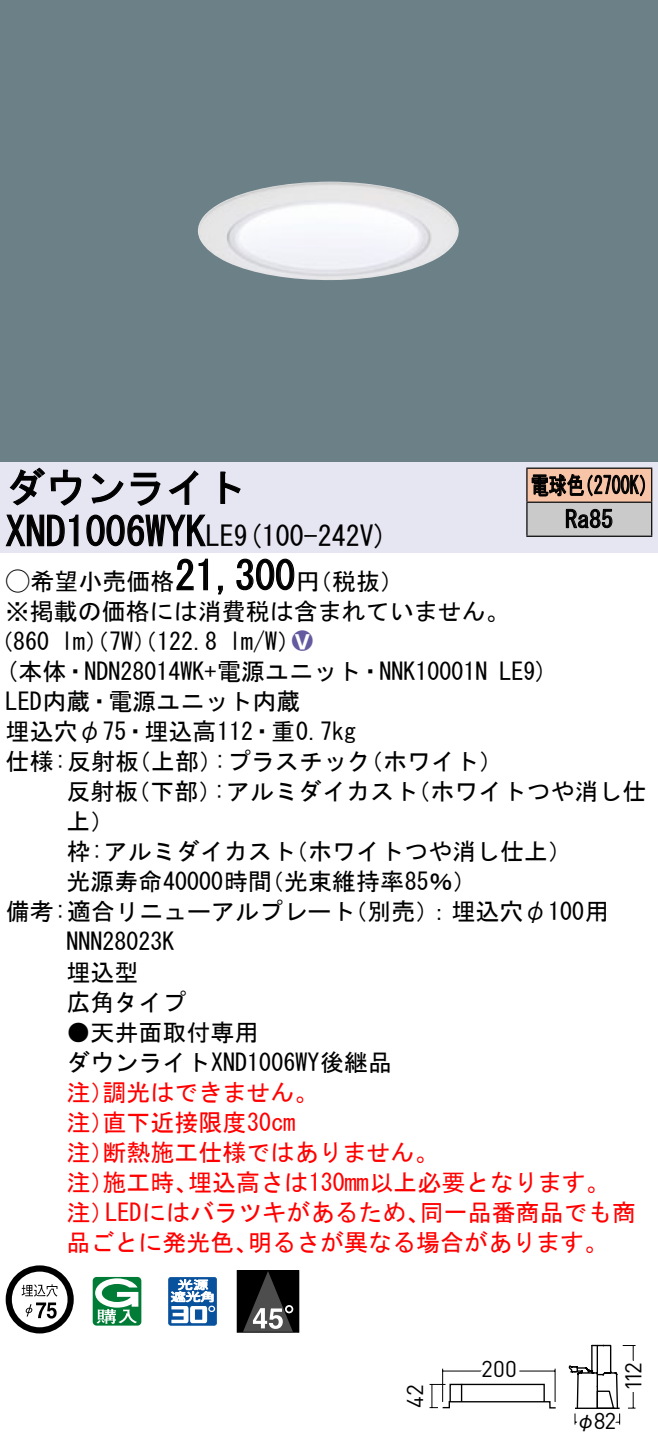
<style>
.page{position:relative;width:658px;height:1450px;background:#fff}
.page>*{position:absolute;margin:0;border:0;box-sizing:border-box;transform-origin:0 0}
.t1{font:40px "MS Gothic";color:#000}
.t2{font:28px "MS Gothic";color:#000}
.t3{font:24px/30px "MS Gothic";color:#000}
.t4{font:24px/30px "MS Gothic";color:#f00}
.t5{font:24px/34px "MS Gothic";color:#000;scale:.75 1}
.t6{font:24px "Ford Classification 1";color:#635aa0}
.t7{font:22.8px "DINOT";letter-spacing:-.02em;color:#000}
.t8{font:20px "Gothic BBB Pro Medium 90 pv RKSJ H";color:#000}
.s1{font-size:28px}
.s2{font-family:"Ford Classification 1"}
.s3{color:#fff}
</style>
<div class="page">
<div style="left:0;top:0;width:658px;height:462px;background:#6c8087"></div>
<img style="left:198px;top:182px;width:261px;height:98px">
<div style="left:0;top:462px;width:658px;height:90px;background:#e6e5f2"></div>
<svg style="left:9px;top:467px;width:73px;height:39px"></svg>
<svg style="left:91px;top:473px;width:33px;height:30px"></svg>
<svg style="left:130px;top:472px;width:30px;height:34px"></svg>
<svg style="left:168px;top:470px;width:30px;height:35px"></svg>
<svg style="left:220px;top:471px;width:21px;height:33px"></svg>
<svg style="left:5px;top:514px;width:74px;height:32px"></svg>
<svg style="left:86px;top:514px;width:120px;height:33px"></svg>
<svg style="left:176px;top:558px;width:32px;height:32px"></svg>
<svg style="left:218px;top:585px;width:5px;height:10px"></svg>
<svg style="left:236px;top:558px;width:59px;height:32px"></svg>
<svg style="left:6px;top:1265px;width:68px;height:68px"></svg>
<svg style="left:93px;top:1276px;width:48px;height:49px"></svg>
<svg style="left:168px;top:1277px;width:49px;height:48px"></svg>
<div style="left:237px;top:1269px;width:62px;height:63px;border:1px solid #000"></div>
<div style="left:237px;top:1270px;width:62px;height:61px;background:#000"></div>
<svg style="left:243px;top:1271px;width:50px;height:60px"></svg>
<div style="left:527px;top:468px;width:124px;height:34px;background:#f7c4a7"></div>
<div style="left:527px;top:502px;width:124px;height:34px;background:#cacaca"></div>
<hr style="left:526px;top:467px;width:126px;height:2px;background:#000">
<hr style="left:526px;top:468px;width:1px;height:33px;background:#000">
<hr style="left:651px;top:468px;width:1px;height:33px;background:#000">
<hr style="left:526px;top:501px;width:126px;height:2px;background:#000">
<hr style="left:526px;top:502px;width:1px;height:33px;background:#000">
<hr style="left:651px;top:502px;width:1px;height:33px;background:#000">
<hr style="left:526px;top:535px;width:126px;height:2px;background:#000">
<svg style="left:531px;top:474px;width:114px;height:23px"></svg>
<svg style="left:565px;top:508px;width:47px;height:20px"></svg>
<svg style="left:429px;top:1368px;width:127px;height:41px"></svg>
<svg style="left:568px;top:1344px;width:68px;height:81px"></svg>
<h1 class="t1" style="left:6px;top:467px;width:242px">ダウンライト</h1>
<p class="t2" style="left:234px;top:522px;width:155px">(9 100-242 (V</p>
<h1 class="t1" style="left:6px;top:511px;width:230px">XND1006WYK<span class="s1">LE</span></h1>
<h1 class="t1" style="left:175px;top:555px;width:121px">21,300</h1>
<p class="t3" style="left:6px;top:566px;width:505px"><span class="s2">A</span>希望小売価格<br>※掲載の価格には消費税は含まれていません。</p>
<p class="t6" style="left:292px;top:629px;width:22px">2<span class="s3">8</span></p>
<p class="t3" style="left:296px;top:566px;width:109px">（円税抜(</p>
<p class="t3" style="left:229px;top:626px;width:73px">l m (W/</p>
<p class="t3" style="left:-11px;top:626px;width:62px">（860</p>
<p class="t3" style="left:61px;top:626px;width:158px">lm）（ ）（W 7 122.8</p>
<p class="t5" style="left:565px;top:468px;width:65px;text-indent:-34px">電球色<br>Ra85</p>
<p class="t5" style="left:575px;top:468px;width:109px">（2700 (K</p>
<p class="t3" style="left:6px;top:656px;width:483px">(本体・NDN28014WK+電源ユニット・NNK10001N</p>
<p class="t3" style="left:6px;top:686px;width:296px">LED内蔵・電源ユニット内蔵</p>
<p class="t3" style="left:6px;top:716px;width:352px">埋込穴φ75・埋込高112・重0.7kg</p>
<p class="t3" style="left:359px;top:746px;width:145px">（ホワイト(</p>
<p class="t3" style="left:214px;top:746px;width:158px">:プラスチック</p>
<p class="t3" style="left:6px;top:746px;width:135px">仕様:反射板</p>
<p class="t3" style="left:127px;top:746px;width:97px">（上部）</p>
<p class="t3" style="left:499px;top:656px;width:50px">LE (9</p>
<p class="t3" style="left:66px;top:776px;width:73px">反射板上(</p>
<p class="t3" style="left:126px;top:776px;width:97px">（下部）</p>
<p class="t3" style="left:213px;top:776px;width:206px">:アルミダイカスト</p>
<p class="t3" style="left:406px;top:776px;width:241px">（ホワイトつや消し仕</p>
<p class="t3" style="left:260px;top:836px;width:218px;text-indent:-193px">枠:アルミダイカスト<br>（光束維持率85％(</p>
<p class="t3" style="left:284px;top:836px;width:290px">（ホワイトつや消し仕上(</p>
<p class="t3" style="left:66px;top:866px;width:207px">光源寿命40000時間</p>
<p class="t3" style="left:66px;top:896px;width:290px;text-indent:-61px">備考:適合リニューアルプレート<br>NNN28023K<br>埋込型<br>広角タイプ</p>
<p class="t3" style="left:66px;top:1016px;width:327px">●天井面取付専用<br>ダウンライトXND1006WY後継品</p>
<p class="t4" style="left:102px;top:1076px;width:218px">調光はできません。</p>
<p class="t3" style="left:343px;top:896px;width:267px">（別売：）埋込穴φ100用</p>
<p class="t4" style="left:102px;top:1076px;width:194px;text-indent:-36px">注）<br>直下近接限度30cm</p>
<p class="t4" style="left:102px;top:1106px;width:337px;text-indent:-36px">注）<br>断熱施工仕様ではありません。</p>
<p class="t4" style="left:66px;top:1136px;width:49px">注）</p>
<p class="t4" style="left:188px;top:1166px;width:423px">埋込高さは130mm以上必要となります。</p>
<p class="t4" style="left:102px;top:1166px;width:97px">施工時、</p>
<p class="t4" style="left:66px;top:1166px;width:49px">注）</p>
<p class="t4" style="left:66px;top:1196px;width:49px">注）</p>
<p class="t4" style="left:105px;top:1196px;width:326px">LEDにはバラツキがあるため、</p>
<p class="t4" style="left:420px;top:1196px;width:217px">同一品番商品でも商</p>
<p class="t4" style="left:66px;top:1226px;width:193px">品ごとに発光色、</p>
<p class="t4" style="left:248px;top:1226px;width:362px">明るさが異なる場合があります。</p>
<p class="t7" style="left:399px;top:1407px;width:25px;rotate:-90deg">42</p>
<p class="t7" style="left:481px;top:1352px;width:37px">200</p>
<p class="t7" style="left:593px;top:1404px;width:24px">82</p>
<p class="t8" style="left:575px;top:1404px;width:21px">φ</p>
<p class="t7" style="left:617px;top:1390px;width:30px;rotate:-90deg">112</p>
</div>
